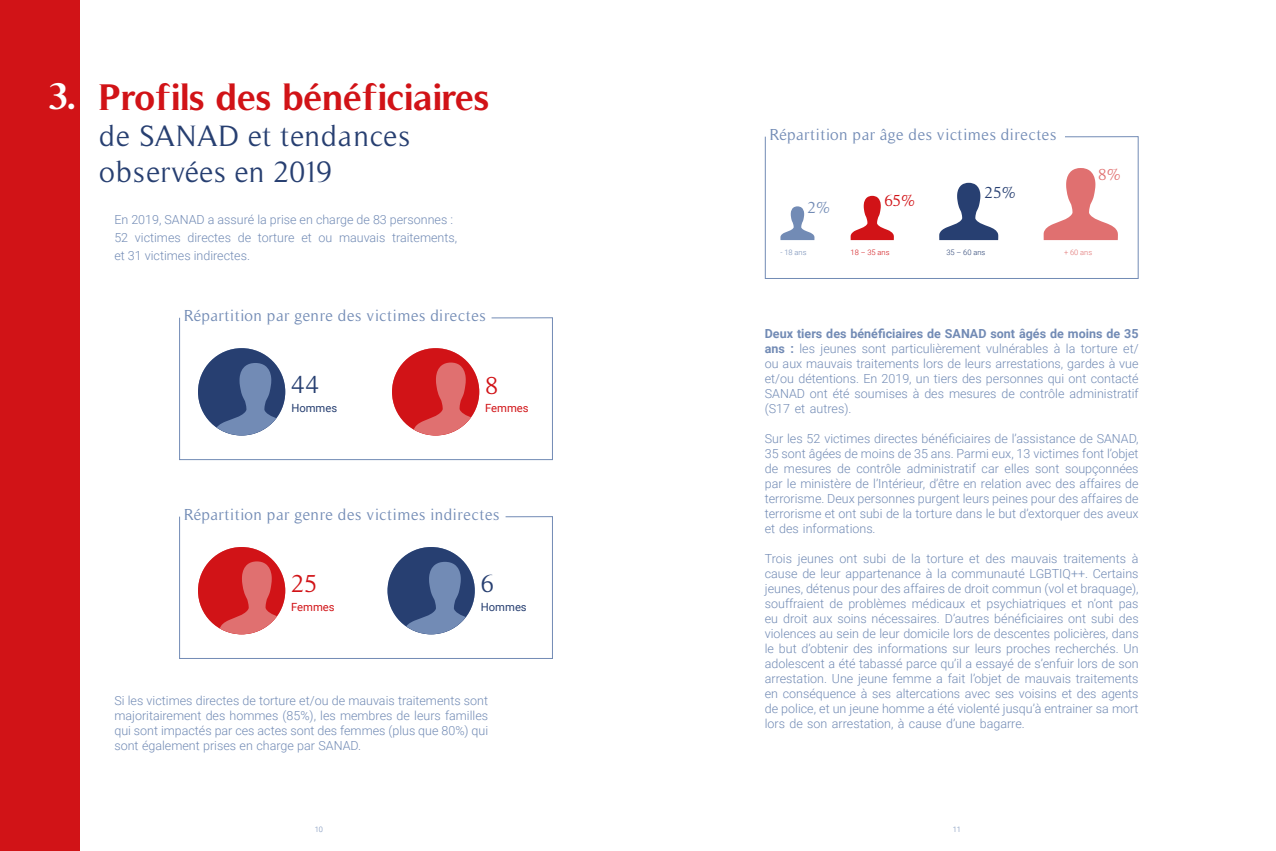
<style>
.page{position:relative;width:1276px;height:851px;background:#fff}
.page>*{position:absolute;margin:0;border:0;box-sizing:border-box;transform-origin:0 0}
.t1{font:700 37.5px "Timeless";color:#d11317}
.t2{font:700 37.5px "Timeless";color:#fff}
.t3{font:30px/36px "Timeless";letter-spacing:.02em;color:#273f71}
.t4{font:25px "Timeless";color:#273f71}
.t5{font:25px "Timeless";color:#d11317}
.t6{font:16.25px "Timeless";letter-spacing:.03em;color:#728bb5}
.t7{font:16.25px "Timeless";color:#d11317}
.t8{font:16.25px "Timeless";color:#273f71}
.t9{font:16.25px "Timeless";color:#e07070}
.t10{font:300 12.5px/15px "Roboto";color:#728bb5;text-align:justify}
.t11{font:11.25px "Roboto";color:#273f71}
.t12{font:11.25px "Roboto";color:#d11317}
.t13{font:300 7.5px "Roboto";color:#728bb5}
.t14{font:300 7.5px "Roboto";color:#d11317}
.t15{font:300 7.5px "Roboto";color:#273f71}
.t16{font:300 7.5px "Roboto";color:#e07070}
.s1{font-weight:700}
</style>
<div class="page">
<svg style="left:179px;top:317px;width:374px;height:143px"></svg>
<svg style="left:179px;top:516px;width:374px;height:143px"></svg>
<div style="left:0;top:0;width:79px;height:850px;background:#d11317"></div>
<svg style="left:764px;top:136px;width:375px;height:143px"></svg>
<svg style="left:780px;top:206px;width:34px;height:34px"></svg>
<svg style="left:850px;top:196px;width:44px;height:44px"></svg>
<svg style="left:939px;top:183px;width:59px;height:57px"></svg>
<svg style="left:1043px;top:168px;width:75px;height:72px"></svg>
<h1 class="t2" style="left:49px;top:74px;width:28px">3.</h1>
<h1 class="t1" style="left:99px;top:75px;width:392px">Profils des bénéficiaires</h1>
<h2 class="t3" style="left:99px;top:118px;width:312px">de SANAD et tendances observées en 2019</h2>
<p class="t10" style="left:114px;top:211px;width:344px;line-height:17.5px;text-align:left">En 2019, SANAD a assuré la prise en charge de 83 personnes :<br>52 victimes directes de torture et ou mauvais traitements, et 31 victimes indirectes.</p>
<h3 class="t6" style="left:184px;top:306px;width:303px">Répartition par genre des victimes directes</h3>
<h3 class="t4" style="left:291px;top:370px;width:29px">44</h3>
<p class="t11" style="left:291px;top:400px;width:47px">Hommes</p>
<h3 class="t5" style="left:485px;top:372px;width:15px">8</h3>
<p class="t12" style="left:485px;top:400px;width:45px">Femmes</p>
<h3 class="t6" style="left:184px;top:505px;width:317px">Répartition par genre des victimes indirectes</h3>
<h3 class="t5" style="left:291px;top:569px;width:28px">25</h3>
<p class="t12" style="left:291px;top:599px;width:45px">Femmes</p>
<h3 class="t4" style="left:481px;top:569px;width:15px">6</h3>
<p class="t11" style="left:481px;top:599px;width:47px">Hommes</p>
<p class="t10" style="left:114px;top:692px;width:375px">Si les victimes directes de torture et/ou de mauvais traitements sont majoritairement des hommes (85%), les membres de leurs familles qui sont impactés par ces actes sont des femmes (plus que 80%) qui sont également prises en charge par SANAD.</p>
<h3 class="t6" style="left:769px;top:125px;width:288px">Répartition par âge des victimes directes</h3>
<h3 class="t6" style="left:807px;top:198px;width:25px">2%</h3>
<h3 class="t7" style="left:884px;top:191px;width:33px">65%</h3>
<h3 class="t8" style="left:984px;top:183px;width:33px">25%</h3>
<h3 class="t9" style="left:1098px;top:165px;width:25px">8%</h3>
<p class="t13" style="left:780px;top:247px;width:28px">- 18 ans</p>
<p class="t14" style="left:850px;top:247px;width:40px">18 – 35 ans</p>
<p class="t15" style="left:946px;top:247px;width:40px">35 – 60 ans</p>
<p class="t16" style="left:1064px;top:247px;width:30px">+ 60 ans</p>
<p class="t10" style="left:765px;top:326px;width:375px"><span class="s1">Deux tiers des bénéficiaires de SANAD sont âgés de moins de 35 ans :</span> les jeunes sont particulièrement vulnérables à la torture et/ ou aux mauvais traitements lors de leurs arrestations, gardes à vue et/ou détentions. En 2019, un tiers des personnes qui ont contacté SANAD ont été soumises à des mesures de contrôle administratif (S17 et autres).</p>
<p class="t10" style="left:765px;top:431px;width:375px">Sur les 52 victimes directes bénéficiaires de l’assistance de SANAD, 35 sont âgées de moins de 35 ans. Parmi eux, 13 victimes font l’objet de mesures de contrôle administratif car elles sont soupçonnées par le ministère de l’Intérieur, d’être en relation avec des affaires de terrorisme. Deux personnes purgent leurs peines pour des affaires de terrorisme et ont subi de la torture dans le but d’extorquer des aveux et des informations.</p>
<p class="t10" style="left:765px;top:551px;width:375px">Trois jeunes ont subi de la torture et des mauvais traitements à cause de leur appartenance à la communauté LGBTIQ++. Certains jeunes, détenus pour des affaires de droit commun (vol et braquage), souffraient de problèmes médicaux et psychiatriques et n’ont pas eu droit aux soins nécessaires. D’autres bénéficiaires ont subi des violences au sein de leur domicile lors de descentes policières, dans le but d’obtenir des informations sur leurs proches recherchés. Un adolescent a été tabassé parce qu’il a essayé de s’enfuir lors de son arrestation. Une jeune femme a fait l’objet de mauvais traitements en conséquence à ses altercations avec ses voisins et des agents de police, et un jeune homme a été violenté jusqu’à entrainer sa mort lors de son arrestation, à cause d’une bagarre.</p>
<p class="t13" style="left:315px;top:823px;width:10px">10</p>
<p class="t13" style="left:953px;top:823px;width:10px">11</p>
</div>
